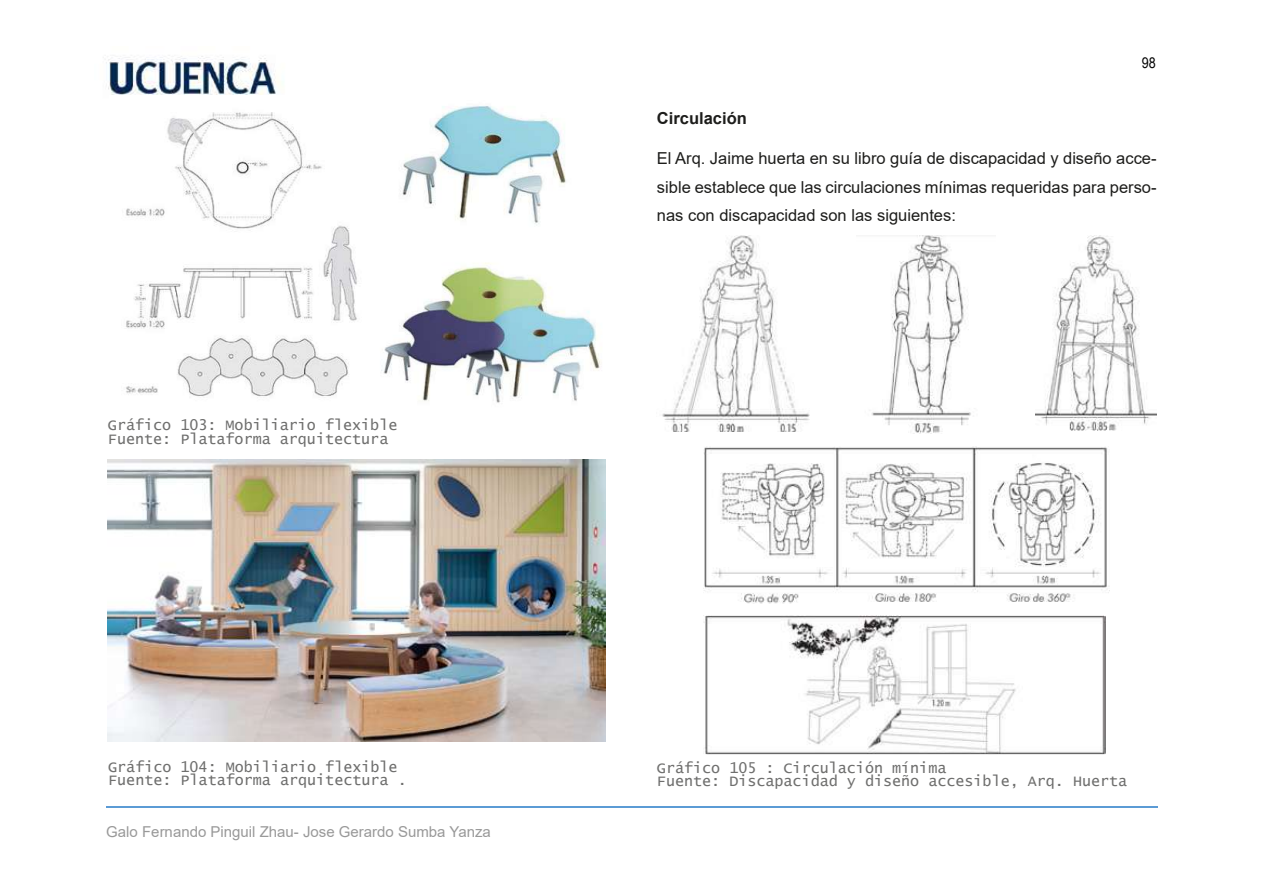
<style>
.page{position:relative;width:1263px;height:893px;background:#fff}
.page>*{position:absolute;margin:0;border:0;box-sizing:border-box;transform-origin:0 0}
.t1{font:16.5px/28.5px "Arial";color:#1d1d1b;text-align:justify}
.t2{font:700 16.5px "Arial";color:#1d1d1b}
.t3{font:15px/13.5px "Lucida Console";color:#6f6f6e}
.t4{font:15px "Arial";color:#999}
.t5{font:15px "Arial";color:#000;scale:.84 1}
</style>
<div class="page">
<hr style="left:106px;top:807px;width:1051px;height:1px;background:#5b9bd5">
<img style="left:106px;top:56px;width:174px;height:39px">
<img style="left:126px;top:106px;width:474px;height:297px">
<img style="left:108px;top:460px;width:498px;height:281px">
<img style="left:662px;top:236px;width:147px;height:196px">
<img style="left:871px;top:236px;width:100px;height:198px">
<img style="left:1036px;top:235px;width:121px;height:195px">
<img style="left:704px;top:447px;width:406px;height:157px">
<img style="left:704px;top:615px;width:402px;height:140px">
<p class="t5" style="left:1142px;top:52px;width:18px">98</p>
<p class="t3" style="left:108px;top:419px;width:291px">Gráfico 103: Mobiliario flexible<br>Fuente: Plataforma arquitectura</p>
<p class="t2" style="left:657px;top:106px;width:91px">Circulación</p>
<p class="t1" style="left:657px;top:144px;width:501px">El Arq. Jaime huerta en su libro guía de discapacidad y diseño acce&shy;sible establece que las circulaciones mínimas requeridas para perso&shy;nas con discapacidad son las siguientes:</p>
<p class="t3" style="left:108px;top:760px;width:300px">Gráfico 104: Mobiliario flexible<br>Fuente: Plataforma arquitectura .</p>
<p class="t3" style="left:657px;top:762px;width:472px">Gráfico 105 : Circulación mínima<br>Fuente: Discapacidad y diseño accesible, Arq. Huerta</p>
<p class="t4" style="left:106px;top:821px;width:386px">Galo Fernando Pinguil Zhau- Jose Gerardo Sumba Yanza</p>
</div>
